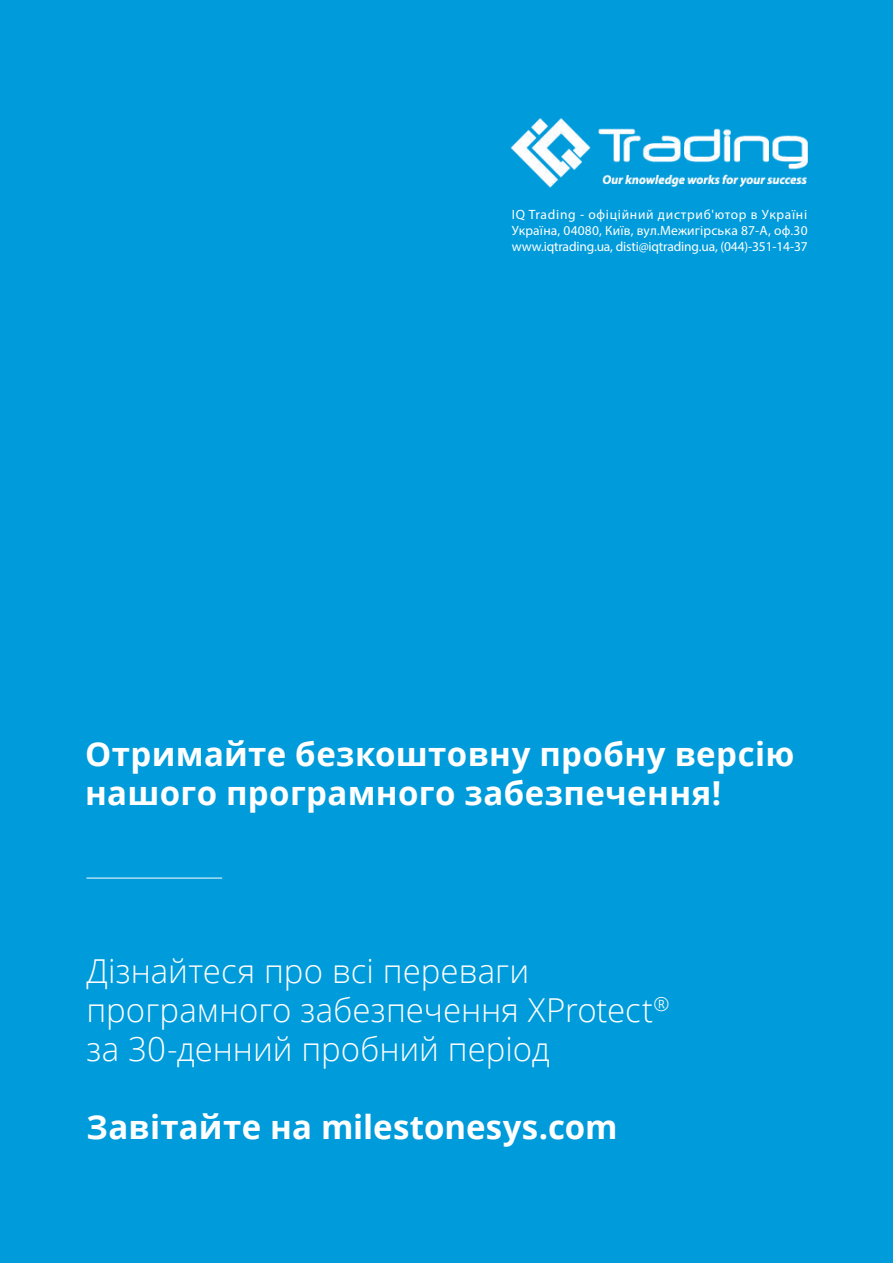
<style>
.page{position:relative;width:893px;height:1263px;background:#009bdb}
.page>*{position:absolute;margin:0;border:0;box-sizing:border-box;transform-origin:0 0}
.t1{font:700 33px/39px "Open Sans";letter-spacing:.01em;color:#fff}
.t2{font:300 33px/39px "Open Sans";color:#fff}
.t3{font:13.5px/16.2px "Myriad Pro";letter-spacing:-.01em;color:#fff;text-align:justify}
</style>
<div class="page">
<hr style="left:86px;top:878px;width:136px;height:1px;background:#fff">
<img style="left:510px;top:118px;width:298px;height:70px">
<p class="t3" style="left:512px;top:206px;width:297px">IQ Trading - офіційний дистриб'ютор в Україні Україна, 04080, Київ, вул.Межигірська 87-А, оф.30 www.iqtrading.ua, disti@iqtrading.ua, (044)-351-14-37</p>
<h1 class="t1" style="left:85px;top:734px;width:711px">Отримайте безкоштовну пробну версію нашого програмного забезпечення!</h1>
<h1 class="t2" style="left:86px;top:951px;width:585px">Дізнайтеся про всі переваги програмного забезпечення XProtect<sup>® </sup>за 30-денний пробний період</h1>
<h1 class="t1" style="left:86px;top:1107px;width:533px">Завітайте на milestonesys.com</h1>
</div>
